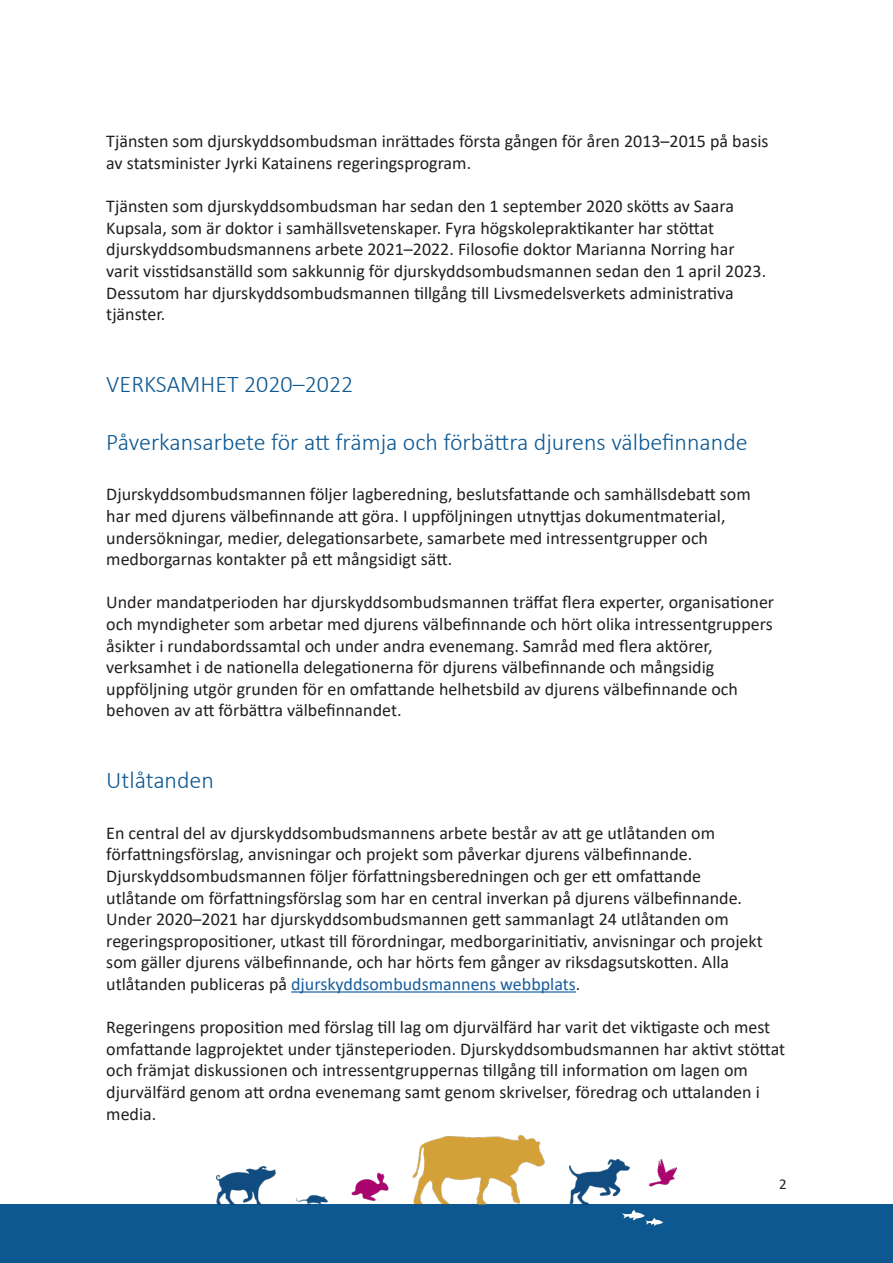
<style>
.page{position:relative;width:893px;height:1263px;background:#fff}
.page>*{position:absolute;margin:0;border:0;box-sizing:border-box;transform-origin:0 0}
.otsikko2{font:300 24px "Calibri";color:#0d5891}
.t1{font:18px/21.6px "Calibri";color:#231f20}
.t2{font:15px "Calibri";color:#231f20}
.s1{color:#175d9e}
</style>
<div class="page">
<div style="left:0;top:1204px;width:893px;height:59px;background:#0d5891"></div>
<img style="left:217px;top:1135px;width:459px;height:90px">
<hr style="left:291px;top:991px;width:285px;height:1px;background:#175d9e">
<p class="t1" style="left:106px;top:130px;width:664px">Tjänsten som djurskyddsombudsman inrättades första gången för åren 2013–2015 på basis av statsminister Jyrki Katainens regeringsprogram.</p>
<p class="t1" style="left:106px;top:195px;width:661px">Tjänsten som djurskyddsombudsman har sedan den 1 september 2020 skötts av Saara Kupsala, som är doktor i samhällsvetenskaper. Fyra högskolepraktikanter har stöttat djurskyddsombudsmannens arbete 2021–2022. Filosofie doktor Marianna Norring har varit visstidsanställd som sakkunnig för djurskyddsombudsmannen sedan den 1 april 2023.<br>Dessutom har djurskyddsombudsmannen tillgång till Livsmedelsverkets administrativa tjänster.</p>
<p class="otsikko2" style="left:106px;top:369px;width:249px">VERKSAMHET 2020–2022</p>
<p class="otsikko2" style="left:106px;top:427px;width:643px">Påverkansarbete för att främja och förbättra djurens välbefinnande</p>
<p class="t1" style="left:106px;top:483px;width:646px">Djurskyddsombudsmannen följer lagberedning, beslutsfattande och samhällsdebatt som har med djurens välbefinnande att göra. I uppföljningen utnyttjas dokumentmaterial, undersökningar, medier, delegationsarbete, samarbete med intressentgrupper och medborgarnas kontakter på ett mångsidigt sätt.</p>
<p class="t1" style="left:106px;top:591px;width:669px">Under mandatperioden har djurskyddsombudsmannen träffat flera experter, organisationer och myndigheter som arbetar med djurens välbefinnande och hört olika intressentgruppers åsikter i rundabordssamtal och under andra evenemang. Samråd med flera aktörer, verksamhet i de nationella delegationerna för djurens välbefinnande och mångsidig uppföljning utgör grunden för en omfattande helhetsbild av djurens välbefinnande och behoven av att förbättra välbefinnandet.</p>
<p class="otsikko2" style="left:106px;top:765px;width:109px">Utlåtanden</p>
<p class="t1" style="left:106px;top:821px;width:658px">En central del av djurskyddsombudsmannens arbete består av att ge utlåtanden om författningsförslag, anvisningar och projekt som påverkar djurens välbefinnande.<br>Djurskyddsombudsmannen följer författningsberedningen och ger ett omfattande utlåtande om författningsförslag som har en central inverkan på djurens välbefinnande.<br>Under 2020–2021 har djurskyddsombudsmannen gett sammanlagt 24 utlåtanden om regeringspropositioner, utkast till förordningar, medborgarinitiativ, anvisningar och projekt som gäller djurens välbefinnande, och har hörts fem gånger av riksdagsutskotten. Alla utlåtanden publiceras på <span class="s1">djurskyddsombudsmannens webbplats</span>.</p>
<p class="t1" style="left:106px;top:1016px;width:680px">Regeringens proposition med förslag till lag om djurvälfärd har varit det viktigaste och mest omfattande lagprojektet under tjänsteperioden. Djurskyddsombudsmannen har aktivt stöttat och främjat diskussionen och intressentgruppernas tillgång till information om lagen om djurvälfärd genom att ordna evenemang samt genom skrivelser, föredrag och uttalanden i media.</p>
<p class="t2" style="left:779px;top:1174px;width:9px">2</p>
</div>
